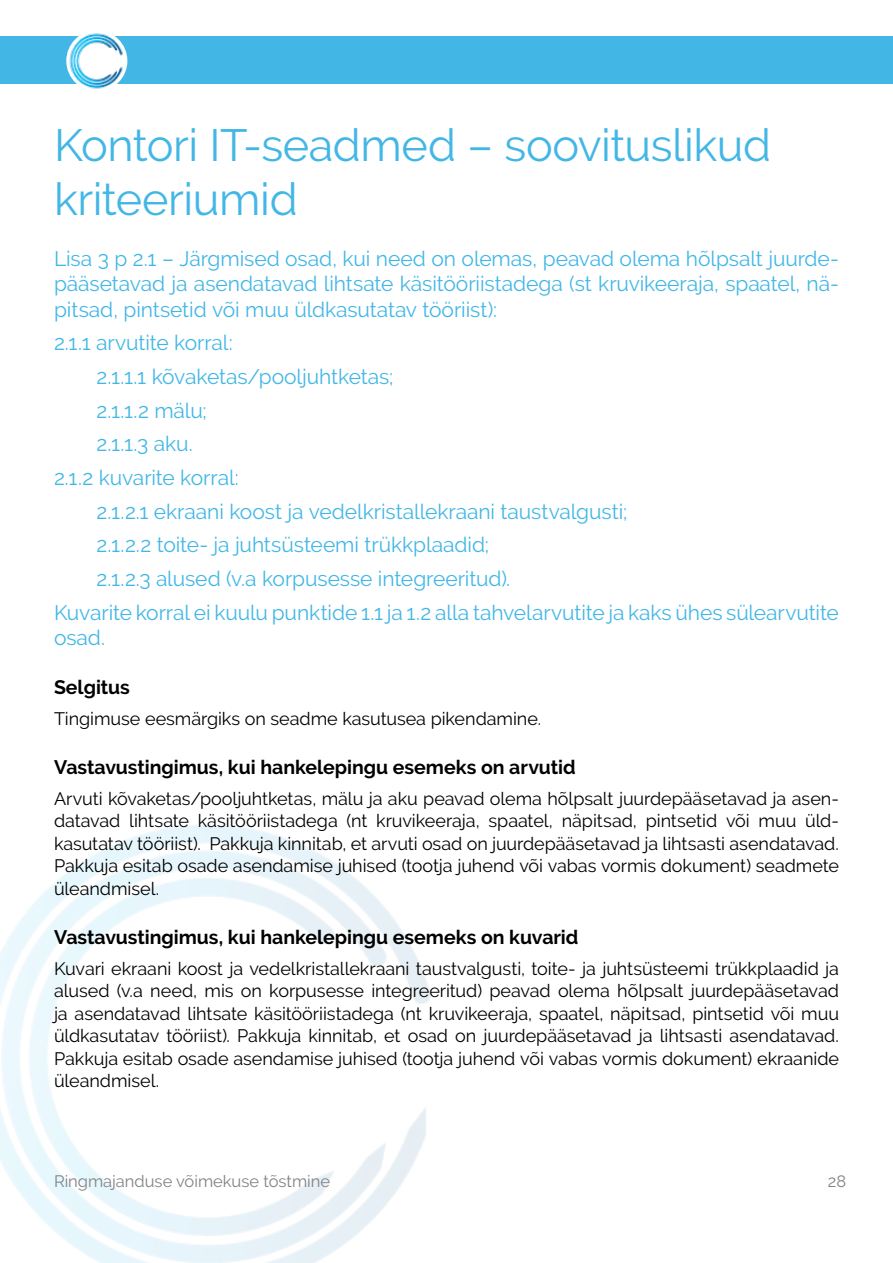
<style>
.page{position:relative;width:893px;height:1263px;background:#fff}
.page>*{position:absolute;margin:0;border:0;box-sizing:border-box;transform-origin:0 0}
.t1{font:45px/54px "Raleway";letter-spacing:-.01em;color:#42b7e6}
.t2{font:21px/25.2px "Raleway";letter-spacing:-.005em;color:#42b7e6}
.t3{font:700 19.5px "Raleway";letter-spacing:-.005em;color:#000}
.t4{font:18px/22.5px "Raleway";letter-spacing:-.005em;color:#000}
.t5{font:16.5px "Raleway";color:#808285}
</style>
<div class="page">
<div style="left:0;top:36px;width:893px;height:48px;background:#42b7e6"></div>
<img style="left:66px;top:33px;width:62px;height:56px">
<img style="left:0;top:825px;width:431px;height:438px">
<h1 class="t1" style="left:54px;top:118px;width:719px">Kontori IT-seadmed – soovituslikud kriteeriumid</h1>
<p class="t2" style="left:54px;top:246px;width:786px">Lisa 3 p 2.1 – Järgmised osad, kui need on olemas, peavad olema hõlpsalt juurde&shy;pääsetavad ja asendatavad lihtsate käsitööriistadega (st kruvikeeraja, spaatel, nä&shy;pitsad, pintsetid või muu üldkasutatav tööriist):</p>
<p class="t2" style="left:54px;top:330px;width:180px">2.1.1 arvutite korral:</p>
<p class="t2" style="left:97px;top:364px;width:298px">2.1.1.1 kõvaketas/pooljuhtketas;</p>
<p class="t2" style="left:97px;top:398px;width:112px">2.1.1.2 mälu;</p>
<p class="t2" style="left:97px;top:431px;width:98px">2.1.1.3 aku.</p>
<p class="t2" style="left:54px;top:465px;width:186px">2.1.2 kuvarite korral:</p>
<p class="t2" style="left:97px;top:499px;width:532px">2.1.2.1 ekraani koost ja vedelkristallekraani taustvalgusti;</p>
<p class="t2" style="left:97px;top:532px;width:394px">2.1.2.2 toite- ja juhtsüsteemi trükkplaadid;</p>
<p class="t2" style="left:97px;top:566px;width:415px">2.1.2.3 alused (v.a korpusesse integreeritud).</p>
<p class="t2" style="left:54px;top:600px;width:786px">Kuvarite korral ei kuulu punktide 1.1 ja 1.2 alla tahvelarvutite ja kaks ühes sülearvutite</p>
<p class="t2" style="left:54px;top:625px;width:53px">osad.</p>
<p class="t3" style="left:54px;top:676px;width:77px">Selgitus</p>
<p class="t4" style="left:54px;top:707px;width:489px">Tingimuse eesmärgiks on seadme kasutusea pikendamine.</p>
<p class="t3" style="left:54px;top:756px;width:523px">Vastavustingimus, kui hankelepingu esemeks on arvutid</p>
<p class="t4" style="left:54px;top:787px;width:786px">Arvuti kõvaketas/pooljuhtketas, mälu ja aku peavad olema hõlpsalt juurdepääsetavad ja asen&shy;datavad lihtsate käsitööriistadega (nt kruvikeeraja, spaatel, näpitsad, pintsetid või muu üld&shy;kasutatav tööriist). Pakkuja kinnitab, et arvuti osad on juurdepääsetavad ja lihtsasti asendatavad.<br>Pakkuja esitab osade asendamise juhised (tootja juhend või vabas vormis dokument) seadmete üleandmisel.</p>
<p class="t3" style="left:54px;top:926px;width:526px">Vastavustingimus, kui hankelepingu esemeks on kuvarid</p>
<p class="t4" style="left:54px;top:957px;width:786px;text-align:justify">Kuvari ekraani koost ja vedelkristallekraani taustvalgusti, toite- ja juhtsüsteemi trükkplaadid ja alused (v.a need, mis on korpusesse integreeritud) peavad olema hõlpsalt juurdepääsetavad ja asendatavad lihtsate käsitööriistadega (nt kruvikeeraja, spaatel, näpitsad, pintsetid või muu üldkasutatav tööriist). Pakkuja kinnitab, et osad on juurdepääsetavad ja lihtsasti asendatavad.<br>Pakkuja esitab osade asendamise juhised (tootja juhend või vabas vormis dokument) ekraanide üleandmisel.</p>
<p class="t5" style="left:54px;top:1171px;width:278px">Ringmajanduse võimekuse tõstmine</p>
<p class="t5" style="left:828px;top:1171px;width:20px">28</p>
</div>
